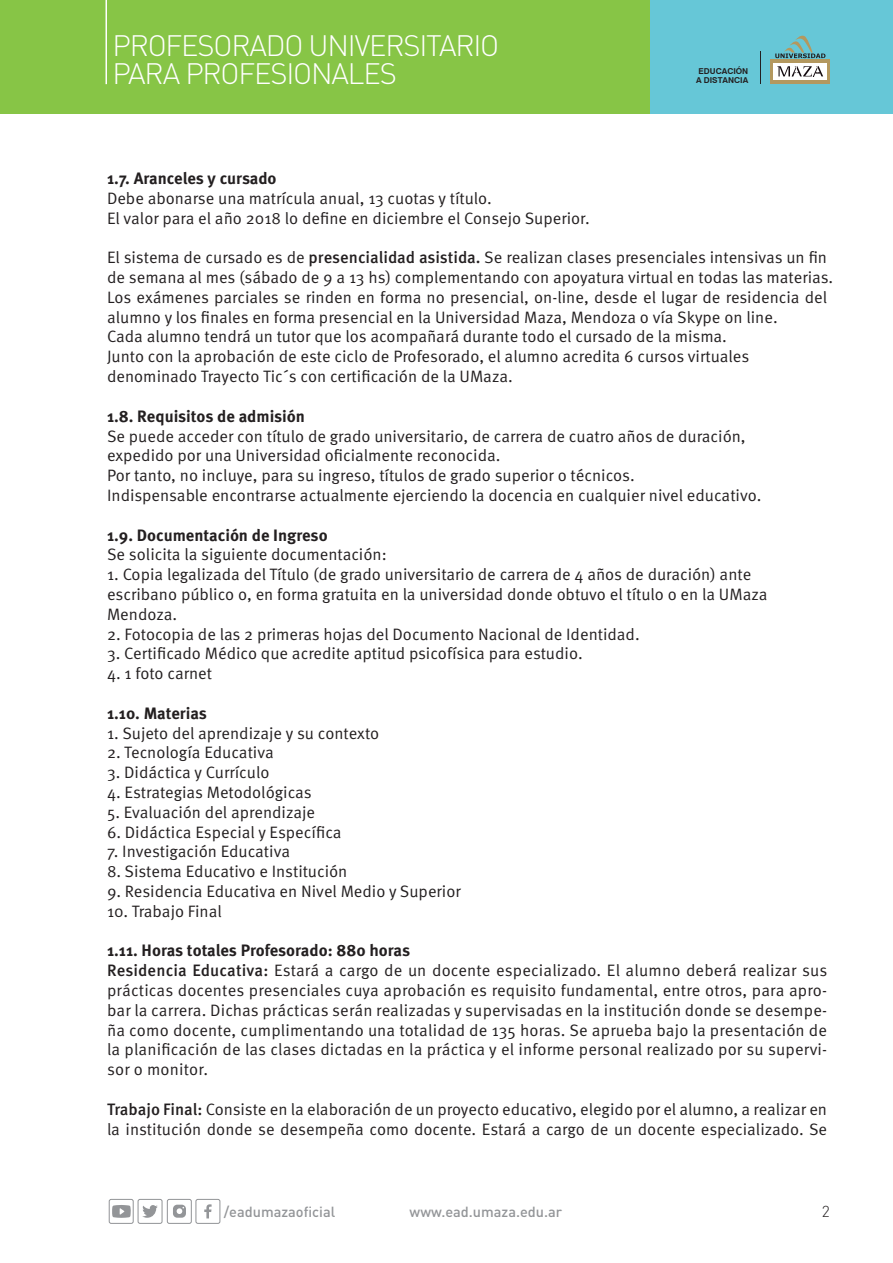
<style>
.page{position:relative;width:893px;height:1263px;background:#fff}
.page>*{position:absolute;margin:0;border:0;box-sizing:border-box;transform-origin:0 0}
.t1{font:300 29.25px/28.2px "DIN Pro";letter-spacing:-.04em;color:#fff}
.t2{font:16.5px/19.8px "Meta Pro";color:#231f20}
.t3{font:700 16.5px "Meta Pro";color:#231f20}
.t4{font:300 15.75px "DIN Pro";color:#231f20}
.t5{font:500 14.55px "DIN Pro";color:#939598}
.t6{font:700 8.1px/9px "Swiss 721 BT";color:#231f20;text-align:center}
.s1{font-weight:500}
.s2{font-weight:700}
</style>
<div class="page">
<div style="left:0;top:0;width:893px;height:114px;background:#66c7d7"></div>
<div style="left:0;top:0;width:649px;height:114px;background:#87c546"></div>
<hr style="left:105px;top:0;width:2px;height:84px;background:#fff">
<hr style="left:760px;top:51px;width:1px;height:33px;background:#231f20">
<div style="left:770px;top:59px;width:60px;height:25px;background:#b3985f"></div>
<div style="left:774px;top:63px;width:53px;height:17px;background:#fff"></div>
<svg style="left:777px;top:66px;width:46px;height:11px"></svg>
<svg style="left:775px;top:35px;width:50px;height:23px"></svg>
<div style="left:109px;top:1199px;width:25px;height:25px;border:1px solid #939598;border-radius:2px"></div>
<div style="left:138px;top:1199px;width:25px;height:25px;border:1px solid #939598;border-radius:2px"></div>
<div style="left:195px;top:1199px;width:25px;height:25px;border:1px solid #939598;border-radius:2px"></div>
<div style="left:167px;top:1199px;width:25px;height:25px;border:1px solid #939598;border-radius:2px"></div>
<svg style="left:112px;top:1205px;width:19px;height:13px"></svg>
<svg style="left:142px;top:1205px;width:16px;height:13px"></svg>
<svg style="left:204px;top:1204px;width:8px;height:14px"></svg>
<div style="left:173px;top:1205px;width:13px;height:13px;background:#939598;border-radius:4px"></div>
<svg style="left:177px;top:1207px;width:7px;height:7px"></svg>
<h1 class="t1" style="left:112px;top:30px;width:388px">PROFESORADO UNIVERSITARIO<br>PARA PROFESIONALES</h1>
<p class="t6" style="left:696px;top:67px;width:54px">EDUCACIÓN<br>A DISTANCIA</p>
<p class="t3" style="left:107px;top:168px;width:171px">1.7. Aranceles y cursado</p>
<p class="t2" style="left:107px;top:189px;width:484px">Debe abonarse una matrícula anual, 13 cuotas y título.<br>El valor para el año 2018 lo define en diciembre el Consejo Superior.</p>
<p class="t2" style="left:107px;top:248px;width:728px">El sistema de cursado es de <span class="s1">presencialidad asistida.</span> Se realizan clases presenciales intensivas un fin de semana al mes (sábado de 9 a 13 hs) complementando con apoyatura virtual en todas las materias.<br>Los exámenes parciales se rinden en forma no presencial, on-line, desde el lugar de residencia del alumno y los finales en forma presencial en la Universidad Maza, Mendoza o vía Skype on line.<br>Cada alumno tendrá un tutor que los acompañará durante todo el cursado de la misma.<br>Junto con la aprobación de este ciclo de Profesorado, el alumno acredita 6 cursos virtuales denominado Trayecto Tic´s con certificación de la UMaza.</p>
<p class="t3" style="left:107px;top:405px;width:199px">1.8. Requisitos de admisión</p>
<p class="t2" style="left:107px;top:426px;width:656px">Se puede acceder con título de grado universitario, de carrera de cuatro años de duración, expedido por una Universidad oficialmente reconocida.<br>Por tanto, no incluye, para su ingreso, títulos de grado superior o técnicos.<br>Indispensable encontrarse actualmente ejerciendo la docencia en cualquier nivel educativo.</p>
<p class="t3" style="left:107px;top:524px;width:222px">1.9. Documentación de Ingreso</p>
<p class="t2" style="left:107px;top:545px;width:281px">Se solicita la siguiente documentación:</p>
<p class="t2" style="left:107px;top:565px;width:662px">1. Copia legalizada del Título (de grado universitario de carrera de 4 años de duración) ante escribano público o, en forma gratuita en la universidad donde obtuvo el título o en la UMaza<br>Mendoza.</p>
<p class="t2" style="left:107px;top:624px;width:534px">2. Fotocopia de las 2 primeras hojas del Documento Nacional de Identidad.</p>
<p class="t2" style="left:107px;top:644px;width:477px">3. Certificado Médico que acredite aptitud psicofísica para estudio.</p>
<p class="t2" style="left:107px;top:664px;width:107px">4. 1 foto carnet</p>
<p class="t3" style="left:107px;top:702px;width:101px">1.10. Materias</p>
<p class="t2" style="left:107px;top:723px;width:274px">1. Sujeto del aprendizaje y su contexto</p>
<p class="t2" style="left:107px;top:743px;width:168px">2. Tecnología Educativa</p>
<p class="t2" style="left:107px;top:763px;width:164px">3. Didáctica y Currículo</p>
<p class="t2" style="left:107px;top:783px;width:206px">4. Estrategias Metodológicas</p>
<p class="t2" style="left:107px;top:803px;width:210px">5. Evaluación del aprendizaje</p>
<p class="t2" style="left:107px;top:822px;width:236px">6. Didáctica Especial y Específica</p>
<p class="t2" style="left:107px;top:842px;width:185px">7. Investigación Educativa</p>
<p class="t2" style="left:107px;top:862px;width:242px">8. Sistema Educativo e Institución</p>
<p class="t2" style="left:107px;top:882px;width:355px">9. Residencia Educativa en Nivel Medio y Superior</p>
<p class="t2" style="left:107px;top:902px;width:116px">10. Trabajo Final</p>
<p class="t2" style="left:107px;top:941px;width:722px"><span class="s2">1.11. Horas totales Profesorado: 880 horas<br></span><span class="s1">Residencia Educativa:</span> Estará a cargo de un docente especializado. El alumno deberá realizar sus prácticas docentes presenciales cuya aprobación es requisito fundamental, entre otros, para apro&shy;bar la carrera. Dichas prácticas serán realizadas y supervisadas en la institución donde se desempe&shy;ña como docente, cumplimentando una totalidad de 135 horas. Se aprueba bajo la presentación de la planificación de las clases dictadas en la práctica y el informe personal realizado por su supervi&shy;sor o monitor.</p>
<p class="t2" style="left:107px;top:1100px;width:722px"><span class="s1">Trabajo Final:</span> Consiste en la elaboración de un proyecto educativo, elegido por el alumno, a realizar en la institución donde se desempeña como docente. Estará a cargo de un docente especializado. Se</p>
<p class="t5" style="left:224px;top:1202px;width:113px">/eadumazaoficial</p>
<p class="t5" style="left:410px;top:1202px;width:154px">www.ead.umaza.edu.ar</p>
<p class="t4" style="left:822px;top:1200px;width:10px">2</p>
</div>
